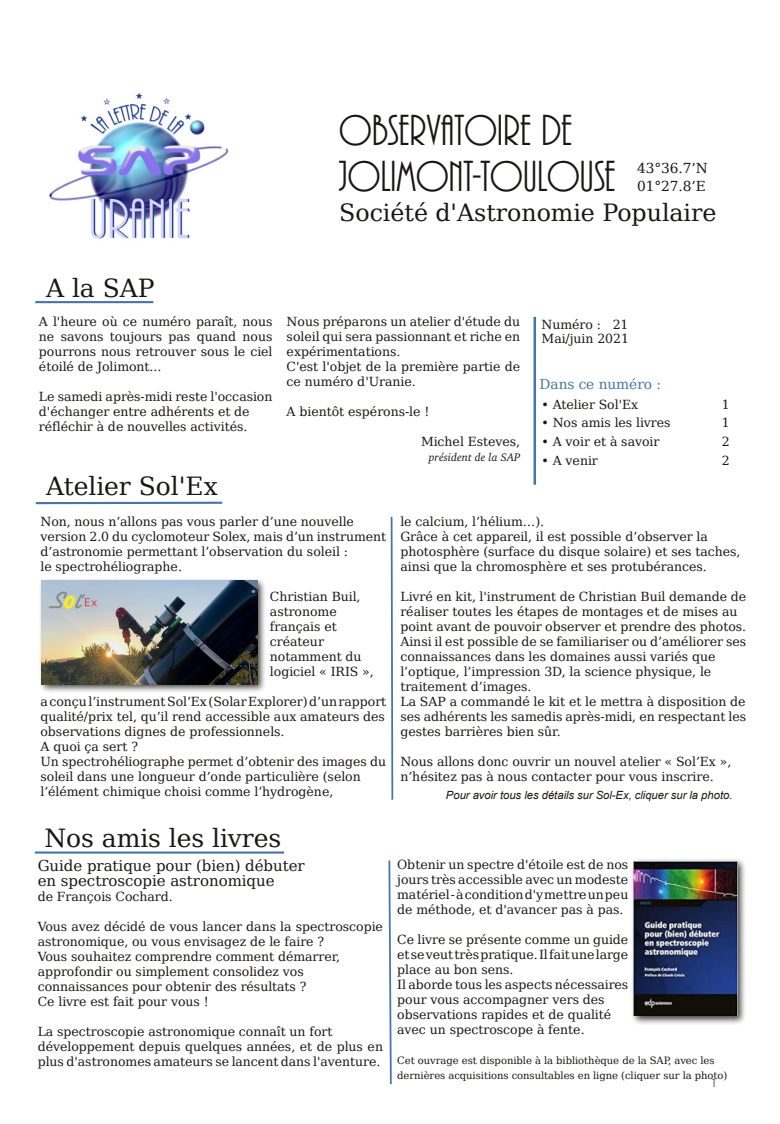
<style>
.page{position:relative;width:780px;height:1124px;background:#fff}
.page>*{position:absolute;margin:0;border:0;box-sizing:border-box;transform-origin:0 0}
.t1{font:45px/45.8px "ARBONNIE";color:#181715}
.t2{font:25px "Bitstream Vera Serif";color:#181715}
.t3{font:23.75px "Bitstream Vera Serif";color:#181715}
.t4{font:15px/15px "Bitstream Vera Serif";color:#181715}
.t5{font:13.75px/17.5px "Bitstream Vera Serif";letter-spacing:-.01em;color:#181715}
.t6{font:13.75px "Bitstream Vera Serif";letter-spacing:-.005em;color:#4674a9}
.t7{font:12.5px/15px "Bitstream Vera Serif";letter-spacing:-.005em;color:#181715}
.t8{font:12.5px "ARBONNIE";color:#181715}
.t9{font:italic 11.25px "Arial";color:#181715}
.t10{font:italic 11.25px "Charter BT";color:#181715}
.t11{font:10px/15px "Bitstream Vera Serif";letter-spacing:-.005em;color:#181715}
</style>
<div class="page">
<hr style="left:36px;top:501px;width:186px;height:3px;background:#4674a9">
<div style="left:39px;top:577px;width:228px;height:116px;background:#181715;opacity:.8"></div>
<img style="left:42px;top:580px;width:215px;height:104px">
<hr style="left:35px;top:851px;width:249px;height:2px;background:#4674a9">
<hr style="left:35px;top:301px;width:118px;height:2px;background:#4674a9">
<hr style="left:533px;top:317px;width:3px;height:167px;background:#4674a9">
<img style="left:49px;top:92px;width:180px;height:147px">
<div style="left:630px;top:857px;width:116px;height:167px;background:#181715;opacity:.8"></div>
<img style="left:633px;top:861px;width:104px;height:154px">
<svg style="left:390px;top:516px;width:4px;height:284px"></svg>
<svg style="left:388px;top:860px;width:4px;height:225px"></svg>
<h1 class="t1" style="left:339px;top:106px;width:278px">OBSERVATOIRE DE<br>JOLIMONT-TOULOUSE</h1>
<h3 class="t3" style="left:339px;top:199px;width:379px">Société d'Astronomie Populaire</h3>
<p class="t5" style="left:637px;top:160px;width:72px">43°36.7’N<br>01°27.8’E</p>
<h2 class="t2" style="left:46px;top:274px;width:110px">A la SAP</h2>
<p class="t7" style="left:39px;top:314px;width:235px;text-align:justify">A l'heure où ce numéro paraît, nous ne savons toujours pas quand nous pourrons nous retrouver sous le ciel étoilé de Jolimont...</p>
<p class="t7" style="left:39px;top:389px;width:235px">Le samedi après-midi reste l'occasion d'échanger entre adhérents et de réfléchir à de nouvelles activités.</p>
<h2 class="t2" style="left:46px;top:471px;width:173px">Atelier Sol'Ex</h2>
<p class="t7" style="left:286px;top:314px;width:235px">Nous préparons un atelier d'étude du soleil qui sera passionnant et riche en expérimentations.<br>C'est l'objet de la première partie de ce numéro d'Uranie.</p>
<p class="t7" style="left:286px;top:404px;width:144px">A bientôt espérons-le !</p>
<p class="t7" style="left:421px;top:434px;width:101px">Michel Esteves,</p>
<p class="t10" style="left:428px;top:452px;width:93px">président de la SAP</p>
<p class="t7" style="left:541px;top:317px;width:89px;line-height:14.5px">Numéro : 21<br>Mai/juin 2021</p>
<p class="t6" style="left:539px;top:376px;width:123px">Dans ce numéro :</p>
<p class="t7" style="left:541px;top:396px;width:98px">• Atelier Sol'Ex</p>
<p class="t7" style="left:721px;top:396px;width:9px">1</p>
<p class="t7" style="left:541px;top:415px;width:130px">• Nos amis les livres</p>
<p class="t7" style="left:721px;top:415px;width:9px">1</p>
<p class="t7" style="left:541px;top:434px;width:119px">• A voir et à savoir</p>
<p class="t7" style="left:721px;top:434px;width:9px">2</p>
<p class="t7" style="left:541px;top:453px;width:58px">• A venir</p>
<p class="t7" style="left:721px;top:453px;width:9px">2</p>
<p class="t7" style="left:40px;top:514px;width:347px">Non, nous n’allons pas vous parler d’une nouvelle version 2.0 du cyclomoteur Solex, mais d’un instrument d’astronomie permettant l’observation du soleil :<br>le spectrohéliographe.</p>
<p class="t7" style="left:270px;top:589px;width:105px">Christian Buil, astronome français et créateur notamment du logiciel « IRIS »,</p>
<p class="t7" style="left:40px;top:694px;width:347px">aconçul’instrumentSol’Ex(SolarExplorer)d’unrapport qualité/prix tel, qu’il rend accessible aux amateurs des observations dignes de professionnels.<br>A quoi ça sert ?<br>Un spectrohéliographe permet d’obtenir des images du soleil dans une longueur d’onde particulière (selon l’élément chimique choisi comme l’hydrogène,</p>
<p class="t7" style="left:400px;top:514px;width:341px">le calcium, l’hélium…).<br>Grâce à cet appareil, il est possible d’observer la photosphère (surface du disque solaire) et ses taches, ainsi que la chromosphère et ses protubérances.</p>
<p class="t7" style="left:400px;top:589px;width:347px">Livré en kit, l'instrument de Christian Buil demande de réaliser toutes les étapes de montages et de mises au point avant de pouvoir observer et prendre des photos.<br>Ainsi il est possible de se familiariser ou d’améliorer ses connaissances dans les domaines aussi variés que l’optique, l’impression 3D, la science physique, le traitement d’images.<br>La SAP a commandé le kit et le mettra à disposition de ses adhérents les samedis après-midi, en respectant les gestes barrières bien sûr.</p>
<p class="t7" style="left:400px;top:754px;width:332px">Nous allons donc ouvrir un nouvel atelier « Sol’Ex », n’hésitez pas à nous contacter pour vous inscrire.</p>
<p class="t9" style="left:446px;top:789px;width:288px">Pour avoir tous les détails sur Sol-Ex, cliquer sur la photo.</p>
<h2 class="t2" style="left:44px;top:823px;width:238px">Nos amis les livres</h2>
<p class="t4" style="left:38px;top:857px;width:268px">Guide pratique pour (bien) débuter en spectroscopie astronomique</p>
<p class="t7" style="left:38px;top:888px;width:136px">de François Cochard.</p>
<p class="t7" style="left:38px;top:918px;width:347px">Vous avez décidé de vous lancer dans la spectroscopie astronomique, ou vous envisagez de le faire ?<br>Vous souhaitez comprendre comment démarrer, approfondir ou simplement consolidez vos connaissances pour obtenir des résultats ?<br>Ce livre est fait pour vous !</p>
<p class="t7" style="left:38px;top:1023px;width:347px">La spectroscopie astronomique connaît un fort développement depuis quelques années, et de plus en plus d'astronomes amateurs se lancent dans l'aventure.</p>
<p class="t7" style="left:397px;top:856px;width:233px;text-align:justify">Obtenir un spectre d'étoile est de nos jours très accessible avec un modeste matériel-àconditiond'ymettreunpeu de méthode, et d'avancer pas à pas.</p>
<p class="t7" style="left:397px;top:931px;width:233px">Ce livre se présente comme un guide etseveuttrèspratique.Ilfaitunelarge place au bon sens.<br>Il aborde tous les aspects nécessaires pour vous accompagner vers des observations rapides et de qualité avec un spectroscope à fente.</p>
<p class="t11" style="left:397px;top:1052px;width:332px">Cet ouvrage est disponible à la bibliothèque de la SAP, avec les dernières acquisitions consultables en ligne (cliquer sur la photo)</p>
<p class="t8" style="left:711px;top:1075px;width:7px">1</p>
</div>
